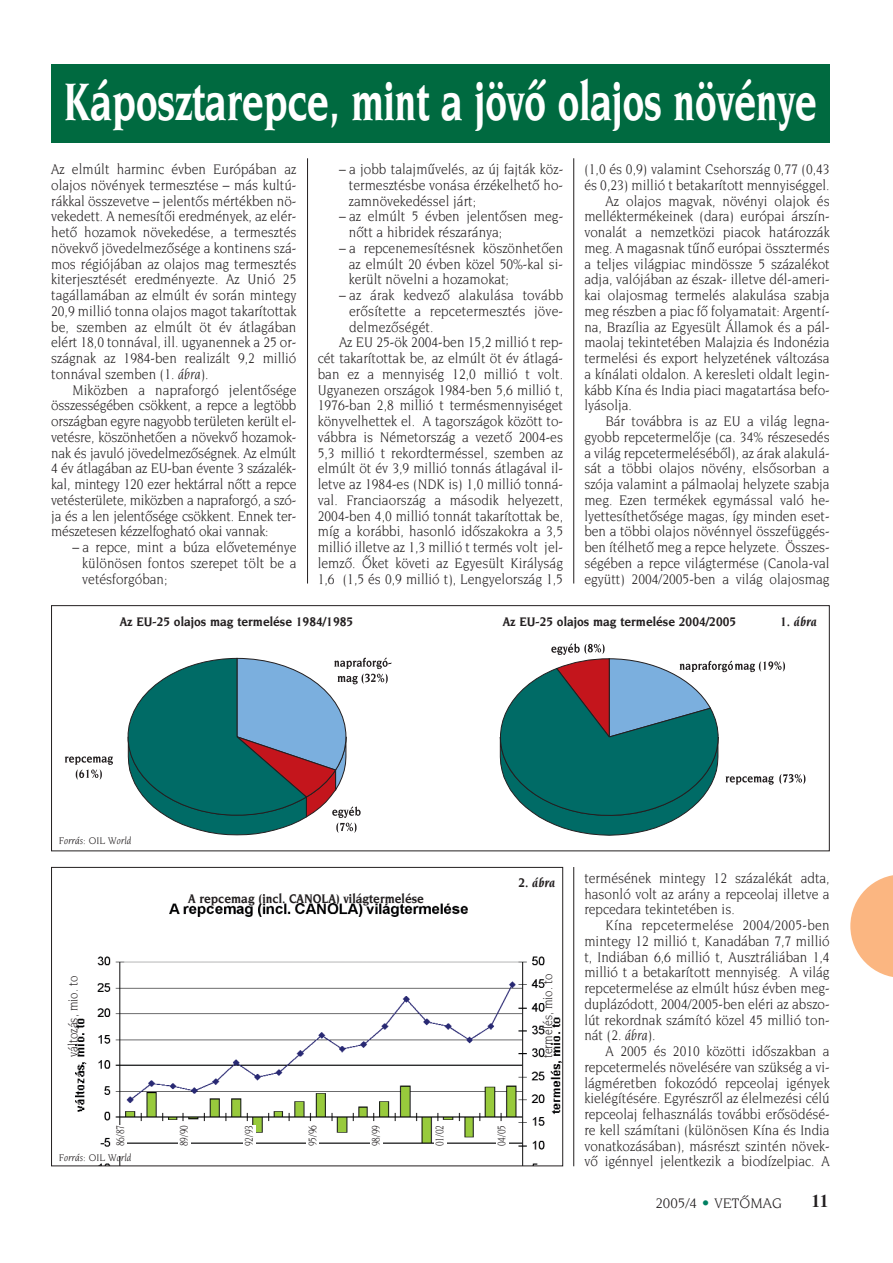
<style>
.page{position:relative;width:893px;height:1263px;background:#fff}
.page>*{position:absolute;margin:0;border:0;box-sizing:border-box;transform-origin:0 0}
.t1{font:700 57px "H Novarese";letter-spacing:-.01em;color:#fff;scale:.7 1}
.t2{font:700 18px "H Times";color:#231f20;scale:.9 1}
.t3{font:15px/15.8px "H Novarese";color:#231f20;text-align:justify;scale:.9 1}
.t4{font:15px "H Novarese";color:#231f20}
.t5{font:700 13.5px "H Novarese";color:#231f20;scale:.9 1}
.t6{font:13.5px "H Novarese";color:#231f20;scale:.85 1}
.t7{font:italic 700 13.5px "H Novarese";color:#231f20;scale:.9 1}
.t8{font:12px "H Novarese";color:#231f20;scale:.78 1}
.t9{font:italic 10.5px "H Novarese";color:#231f20}
.s1{font-style:italic}
.s2{font-family:"H Palatino Roman";color:#008062}
</style>
<div class="page">
<hr style="left:307px;top:158px;width:1px;height:426px;background:#231f20">
<hr style="left:573px;top:158px;width:1px;height:426px;background:#231f20">
<hr style="left:573px;top:867px;width:1px;height:299px;background:#231f20">
<svg style="left:850px;top:875px;width:42px;height:102px"></svg>
<div style="left:51px;top:64px;width:778px;height:79px;background:#006a40"></div>
<svg style="left:65px;top:657px;width:326px;height:179px"></svg>
<div style="left:51px;top:605px;width:778px;height:246px;border:1px solid #231f20"></div>
<svg style="left:499px;top:643px;width:306px;height:193px"></svg>
<img style="left:75px;top:904px;width:486px;height:260px">
<div style="left:51px;top:867px;width:512px;height:299px;border:1px solid #231f20"></div>
<div style="left:115px;top:1125px;width:12px;height:30px;background:#fff"></div>
<div style="left:178px;top:1125px;width:12px;height:30px;background:#fff"></div>
<div style="left:243px;top:1125px;width:12px;height:30px;background:#fff"></div>
<div style="left:307px;top:1125px;width:12px;height:30px;background:#fff"></div>
<div style="left:370px;top:1125px;width:12px;height:30px;background:#fff"></div>
<div style="left:434px;top:1125px;width:12px;height:30px;background:#fff"></div>
<div style="left:496px;top:1125px;width:12px;height:30px;background:#fff"></div>
<h1 class="t1" style="left:64px;top:80px;width:1077px">Káposztarepce, mint a jövô olajos növénye</h1>
<p class="t3" style="left:51px;top:163px;width:274px">Az elmúlt harminc évben Európában az olajos növények termesztése – más kultú&shy;rákkal összevetve – jelentôs mértékben nö&shy;vekedett. A nemesítôi eredmények, az elér&shy;hetô hozamok növekedése, a termesztés növekvô jövedelmezôsége a kontinens szá&shy;mos régiójában az olajos mag termesztés kiterjesztését eredményezte. Az Unió 25 tagállamában az elmúlt év során mintegy 20,9 millió tonna olajos magot takarítottak be, szemben az elmúlt öt év átlagában elért 18,0 tonnával, ill. ugyanennek a 25 or&shy;szágnak az 1984-ben realizált 9,2 millió tonnával szemben <span class="s1">(1. ábra)</span>.</p>
<p class="t3" style="left:51px;top:383px;width:274px;text-indent:21px">Miközben a napraforgó jelentôsége összességében csökkent, a repce a legtöbb országban egyre nagyobb területen került el&shy;vetésre, köszönhetôen a növekvô hozamok&shy;nak és javuló jövedelmezôségnek. Az elmúlt 4 év átlagában az EU-ban évente 3 százalék&shy;kal, mintegy 120 ezer hektárral nôtt a repce vetésterülete, miközben a napraforgó, a szó&shy;ja és a len jelentôsége csökkent. Ennek ter&shy;mészetesen kézzelfogható okai vannak:</p>
<p class="t3" style="left:82px;top:541px;width:239px;text-indent:-10px">– a repce, mint a búza elôveteménye különösen fontos szerepet tölt be a vetésforgóban;</p>
<p class="t3" style="left:349px;top:163px;width:239px;text-indent:-10px">– a jobb talajmûvelés, az új fajták köz&shy;termesztésbe vonása érzékelhetô ho&shy;zamnövekedéssel járt;</p>
<p class="t3" style="left:349px;top:210px;width:239px;text-indent:-10px">– az elmúlt 5 évben jelentôsen meg&shy;nôtt a hibridek részaránya;</p>
<p class="t3" style="left:349px;top:241px;width:239px;text-indent:-10px">– a repcenemesítésnek köszönhetôen az elmúlt 20 évben közel 50%-kal si&shy;került növelni a hozamokat;</p>
<p class="t3" style="left:339px;top:289px;width:250px">– az árak kedvezô alakulása tovább</p>
<p class="t3" style="left:349px;top:304px;width:239px">erôsítette a repcetermesztés jöve-</p>
<p class="t3" style="left:349px;top:320px;width:95px">delmezôségét.</p>
<p class="t3" style="left:339px;top:336px;width:250px">Az EU 25-ök 2004-ben 15,2 millió t rep-</p>
<p class="t3" style="left:318px;top:352px;width:274px">cét takarítottak be, az elmúlt öt év átlagá-</p>
<p class="t3" style="left:318px;top:367px;width:274px">ban ez a mennyiség 12,0 millió t volt.</p>
<p class="t3" style="left:318px;top:383px;width:274px">Ugyanezen országok 1984-ben 5,6 millió t,</p>
<p class="t3" style="left:318px;top:399px;width:274px">1976-ban 2,8 millió t termésmennyiséget</p>
<p class="t3" style="left:318px;top:415px;width:274px">könyvelhettek el. A tagországok között to-</p>
<p class="t3" style="left:318px;top:430px;width:274px">vábbra is Németország a vezetô 2004-es</p>
<p class="t3" style="left:318px;top:446px;width:274px">5,3 millió t rekordterméssel, szemben az</p>
<p class="t3" style="left:318px;top:462px;width:274px">elmúlt öt év 3,9 millió tonnás átlagával il-</p>
<p class="t3" style="left:318px;top:478px;width:274px">letve az 1984-es (NDK is) 1,0 millió tonná-</p>
<p class="t3" style="left:318px;top:493px;width:274px">val. Franciaország a második helyezett,</p>
<p class="t3" style="left:318px;top:509px;width:274px">2004-ben 4,0 millió tonnát takarítottak be,</p>
<p class="t3" style="left:318px;top:525px;width:274px">míg a korábbi, hasonló idôszakokra a 3,5</p>
<p class="t3" style="left:318px;top:541px;width:274px">millió illetve az 1,3 millió t termés volt jel-</p>
<p class="t3" style="left:318px;top:556px;width:274px">lemzô. Ôket követi az Egyesült Királyság</p>
<p class="t3" style="left:318px;top:572px;width:274px">1,6 (1,5 és 0,9 millió t), Lengyelország 1,5</p>
<p class="t3" style="left:584px;top:163px;width:274px">(1,0 és 0,9) valamint Csehország 0,77 (0,43</p>
<p class="t3" style="left:584px;top:178px;width:274px">és 0,23) millió t betakarított mennyiséggel.</p>
<p class="t3" style="left:605px;top:194px;width:250px">Az olajos magvak, növényi olajok és</p>
<p class="t3" style="left:584px;top:210px;width:274px">melléktermékeinek (dara) európai árszín-</p>
<p class="t3" style="left:584px;top:226px;width:274px">vonalát a nemzetközi piacok határozzák</p>
<p class="t3" style="left:584px;top:241px;width:274px">meg. A magasnak tûnô európai össztermés</p>
<p class="t3" style="left:584px;top:257px;width:274px">a teljes világpiac mindössze 5 százalékot</p>
<p class="t3" style="left:584px;top:273px;width:274px">adja, valójában az észak- illetve dél-ameri-</p>
<p class="t3" style="left:584px;top:289px;width:274px">kai olajosmag termelés alakulása szabja</p>
<p class="t3" style="left:584px;top:304px;width:274px">meg részben a piac fô folyamatait: Argentí-</p>
<p class="t3" style="left:584px;top:320px;width:274px">na, Brazília az Egyesült Államok és a pál-</p>
<p class="t3" style="left:584px;top:336px;width:274px">maolaj tekintetében Malajzia és Indonézia</p>
<p class="t3" style="left:584px;top:352px;width:274px">termelési és export helyzetének változása</p>
<p class="t3" style="left:584px;top:367px;width:274px">a kínálati oldalon. A keresleti oldalt legin-</p>
<p class="t3" style="left:584px;top:383px;width:274px">kább Kína és India piaci magatartása befo-</p>
<p class="t3" style="left:584px;top:399px;width:54px">lyásolja.</p>
<p class="t3" style="left:605px;top:415px;width:250px">Bár továbbra is az EU a világ legna-</p>
<p class="t3" style="left:584px;top:430px;width:274px">gyobb repcetermelôje (ca. 34% részesedés</p>
<p class="t3" style="left:584px;top:446px;width:274px">a világ repcetermelésébôl), az árak alakulá-</p>
<p class="t3" style="left:584px;top:462px;width:274px">sát a többi olajos növény, elsôsorban a</p>
<p class="t3" style="left:584px;top:478px;width:274px">szója valamint a pálmaolaj helyzete szabja</p>
<p class="t3" style="left:584px;top:493px;width:274px">meg. Ezen termékek egymással való he-</p>
<p class="t3" style="left:584px;top:509px;width:274px">lyettesíthetôsége magas, így minden eset-</p>
<p class="t3" style="left:584px;top:525px;width:274px">ben a többi olajos növénnyel összefüggés-</p>
<p class="t3" style="left:584px;top:541px;width:274px">ben ítélhetô meg a repce helyzete. Összes-</p>
<p class="t3" style="left:584px;top:556px;width:274px">ségében a repce világtermése (Canola-val</p>
<p class="t3" style="left:584px;top:572px;width:274px">együtt) 2004/2005-ben a világ olajosmag</p>
<p class="t5" style="left:120px;top:616px;width:261px">Az EU-25 olajos mag termelése 1984/1985</p>
<p class="t5" style="left:503px;top:616px;width:261px">Az EU-25 olajos mag termelése 2004/2005</p>
<p class="t7" style="left:780px;top:616px;width:42px">1. ábra</p>
<p class="t9" style="left:59px;top:836px;width:74px">Forrás: OIL World</p>
<p class="t5" style="left:188px;top:893px;width:263px">A repcemag (incl. CANOLA) világtermelése</p>
<p class="t7" style="left:518px;top:878px;width:42px">2. ábra</p>
<p class="t6" style="left:68px;top:1057px;width:97px;rotate:-90deg">változás, mio. to</p>
<p class="t6" style="left:542px;top:1058px;width:100px;rotate:-90deg">termelés, mio. to</p>
<p class="t8" style="left:116px;top:1146px;width:29px;rotate:-90deg">86/87</p>
<p class="t8" style="left:179px;top:1146px;width:29px;rotate:-90deg">89/90</p>
<p class="t8" style="left:244px;top:1146px;width:29px;rotate:-90deg">92/93</p>
<p class="t8" style="left:308px;top:1146px;width:29px;rotate:-90deg">95/96</p>
<p class="t8" style="left:371px;top:1146px;width:29px;rotate:-90deg">98/99</p>
<p class="t8" style="left:435px;top:1146px;width:29px;rotate:-90deg">01/02</p>
<p class="t8" style="left:497px;top:1146px;width:29px;rotate:-90deg">04/05</p>
<p class="t9" style="left:59px;top:1153px;width:74px">Forrás: OIL World</p>
<p class="t3" style="left:584px;top:871px;width:274px">termésének mintegy 12 százalékát adta, hasonló volt az arány a repceolaj illetve a repcedara tekintetében is.</p>
<p class="t3" style="left:584px;top:919px;width:274px;text-indent:21px">Kína repcetermelése 2004/2005-ben mintegy 12 millió t, Kanadában 7,7 millió t, Indiában 6,6 millió t, Ausztráliában 1,4 millió t a betakarított mennyiség. A világ repcetermelése az elmúlt húsz évben meg&shy;duplázódott, 2004/2005-ben eléri az abszo&shy;lút rekordnak számító közel 45 millió ton&shy;nát <span class="s1">(2. ábra)</span>.</p>
<p class="t3" style="left:584px;top:1045px;width:274px;text-indent:21px">A 2005 és 2010 közötti idôszakban a repcetermelés növelésére van szükség a vi&shy;lágméretben fokozódó repceolaj igények kielégítésére. Egyrészrôl az élelmezési célú repceolaj felhasználás további erôsödésé&shy;re kell számítani (különösen Kína és India vonatkozásában), másrészt szintén növek&shy;vô igénnyel jelentkezik a biodízelpiac. A</p>
<p class="t4" style="left:655px;top:1197px;width:128px">2005/4 <span class="s2">•</span> VETÔMAG</p>
<p class="t2" style="left:812px;top:1196px;width:19px">11</p>
</div>
